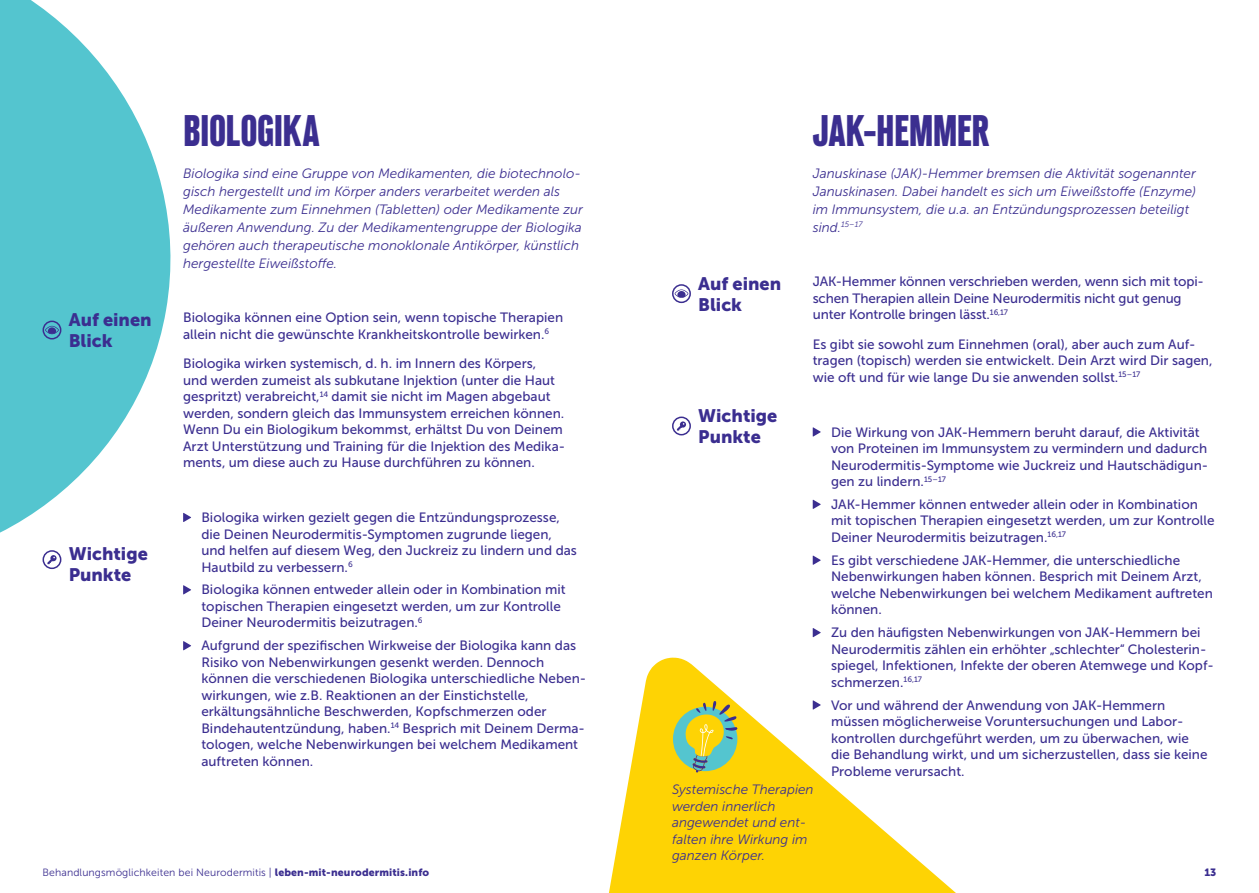
<style>
.page{position:relative;width:1259px;height:893px;background:#fff}
.page>*{position:absolute;margin:0;border:0;box-sizing:border-box;transform-origin:0 0}
.t1{font:900 45px "Cairoli Now Condensed";letter-spacing:-.015em;color:#3b2e90}
.t2{font:18px/21px "Museo Sans 900";color:#3b2e90}
.t3{font:13.5px/16.5px "Museo Sans 500";color:#3b2e90}
.t4{font:italic 13.5px/18px "Museo Sans 300";color:#3b2e90}
.t5{font:10.5px "Museo Sans 300";letter-spacing:.01em;color:#3b2e90}
.t6{font:10.5px "Museo Sans 900";color:#3b2e90}
.s1{font-family:"Museo Sans 900"}
</style>
<div class="page">
<svg style="left:609px;top:658px;width:347px;height:235px;fill:#fed304"></svg>
<svg style="left:0;top:0;width:171px;height:570px;fill:#54c5cf"></svg>
<svg style="left:812px;top:427px;width:8px;height:9px"></svg>
<svg style="left:812px;top:500px;width:8px;height:9px"></svg>
<svg style="left:812px;top:556px;width:8px;height:9px"></svg>
<svg style="left:812px;top:628px;width:8px;height:9px"></svg>
<svg style="left:812px;top:700px;width:8px;height:9px"></svg>
<svg style="left:183px;top:513px;width:8px;height:9px"></svg>
<svg style="left:183px;top:585px;width:8px;height:9px"></svg>
<svg style="left:183px;top:641px;width:8px;height:9px"></svg>
<div style="left:43px;top:550px;width:18px;height:19px;border:2px solid #3b2e90;border-radius:50%"></div>
<svg style="left:47px;top:555px;width:10px;height:9px"></svg>
<div style="left:43px;top:321px;width:18px;height:18px;border:2px solid #3b2e90;border-radius:50%"></div>
<svg style="left:45px;top:326px;width:14px;height:8px"></svg>
<div style="left:672px;top:417px;width:19px;height:18px;border:2px solid #3b2e90;border-radius:50%"></div>
<svg style="left:677px;top:421px;width:9px;height:10px"></svg>
<div style="left:672px;top:284px;width:19px;height:19px;border:2px solid #3b2e90;border-radius:50%"></div>
<svg style="left:674px;top:289px;width:14px;height:9px"></svg>
<div style="left:673px;top:707px;width:64px;height:64px;background:#54c5cf;border-radius:50%"></div>
<svg style="left:685px;top:701px;width:53px;height:71px"></svg>
<h2 class="t2" style="left:69px;top:309px;width:84px">Auf einen<br>Blick</h2>
<h2 class="t2" style="left:69px;top:543px;width:81px">Wichtige<br>Punkte</h2>
<h1 class="t1" style="left:183px;top:97px;width:138px">BIOLOGIKA</h1>
<p class="t4" style="left:183px;top:164px;width:401px">Biologika sind eine Gruppe von Medikamenten, die biotechnolo&shy;gisch hergestellt und im Körper anders verarbeitet werden als Medikamente zum Einnehmen (Tabletten) oder Medikamente zur äußeren Anwendung. Zu der Medikamentengruppe der Biologika gehören auch therapeutische monoklonale Antikörper, künstlich hergestellte Eiweißstoffe.</p>
<p class="t3" style="left:183px;top:310px;width:381px">Biologika können eine Option sein, wenn topische Therapien allein nicht die gewünschte Krankheitskontrolle bewirken.<sup>6</sup></p>
<p class="t3" style="left:183px;top:355px;width:383px">Biologika wirken systemisch, d. h. im Innern des Körpers,<br>und werden zumeist als subkutane Injektion (unter die Haut gespritzt) verabreicht,<sup>14</sup> damit sie nicht im Magen abgebaut werden, sondern gleich das Immunsystem erreichen können.<br>Wenn Du ein Biologikum bekommst, erhältst Du von Deinem Arzt Unterstützung und Training für die Injektion des Medika&shy;ments, um diese auch zu Hause durchführen zu können.</p>
<p class="t3" style="left:201px;top:509px;width:377px">Biologika wirken gezielt gegen die Entzündungsprozesse, die Deinen Neurodermitis-Symptomen zugrunde liegen, und helfen auf diesem Weg, den Juckreiz zu lindern und das Hautbild zu verbessern.<sup>6</sup></p>
<p class="t3" style="left:201px;top:582px;width:366px">Biologika können entweder allein oder in Kombination mit topischen Therapien eingesetzt werden, um zur Kontrolle<br>Deiner Neurodermitis beizutragen.<sup>6</sup></p>
<p class="t3" style="left:201px;top:637px;width:386px">Aufgrund der spezifischen Wirkweise der Biologika kann das Risiko von Nebenwirkungen gesenkt werden. Dennoch können die verschiedenen Biologika unterschiedliche Neben&shy;wirkungen, wie z. B. Reaktionen an der Einstichstelle, erkältungsähnliche Beschwerden, Kopfschmerzen oder Bindehautentzündung, haben.<sup>14</sup> Besprich mit Deinem Derma&shy;tologen, welche Nebenwirkungen bei welchem Medikament auftreten können.</p>
<h2 class="t2" style="left:698px;top:273px;width:84px">Auf einen<br>Blick</h2>
<h2 class="t2" style="left:698px;top:405px;width:81px">Wichtige<br>Punkte</h2>
<h1 class="t1" style="left:812px;top:97px;width:178px">JAK-HEMMER</h1>
<p class="t4" style="left:812px;top:164px;width:385px">Januskinase (JAK)-Hemmer bremsen die Aktivität sogenannter Januskinasen. Dabei handelt es sich um Eiweißstoffe (Enzyme) im Immunsystem, die u. a. an Entzündungsprozessen beteiligt sind.<sup>15</sup> <sup>–</sup> <sup>17</sup></p>
<p class="t3" style="left:812px;top:274px;width:390px">JAK-Hemmer können verschrieben werden, wenn sich mit topi&shy;schen Therapien allein Deine Neurodermitis nicht gut genug unter Kontrolle bringen lässt.<sup>16,17</sup></p>
<p class="t3" style="left:812px;top:336px;width:401px">Es gibt sie sowohl zum Einnehmen (oral), aber auch zum Auf&shy;tragen (topisch) werden sie entwickelt. Dein Arzt wird Dir sagen, wie oft und für wie lange Du sie anwenden sollst.<sup>15</sup> <sup>–</sup> <sup>17</sup></p>
<p class="t3" style="left:831px;top:424px;width:379px">Die Wirkung von JAK-Hemmern beruht darauf, die Aktivität von Proteinen im Immunsystem zu vermindern und dadurch Neurodermitis-Symptome wie Juckreiz und Hautschädigun&shy;gen zu lindern.<sup>15</sup> <sup>–</sup> <sup>17</sup></p>
<p class="t3" style="left:831px;top:496px;width:385px">JAK-Hemmer können entweder allein oder in Kombination mit topischen Therapien eingesetzt werden, um zur Kontrolle<br>Deiner Neurodermitis beizutragen.<sup>16,17</sup></p>
<p class="t3" style="left:831px;top:552px;width:383px">Es gibt verschiedene JAK-Hemmer, die unterschiedliche Nebenwirkungen haben können. Besprich mit Deinem Arzt, welche Nebenwirkungen bei welchem Medikament auftreten können.</p>
<p class="t3" style="left:831px;top:624px;width:382px">Zu den häufigsten Nebenwirkungen von JAK-Hemmern bei Neurodermitis zählen ein erhöhter „schlechter“ Cholesterin&shy;spiegel, Infektionen, Infekte der oberen Atemwege und Kopf&shy;schmerzen.<sup>16,17</sup></p>
<p class="t3" style="left:831px;top:697px;width:378px">Vor und während der Anwendung von JAK-Hemmern müssen möglicherweise Voruntersuchungen und Labor&shy;kontrollen durchgeführt werden, um zu überwachen, wie die Behandlung wirkt, und um sicherzustellen, dass sie keine Probleme verursacht.</p>
<p class="t4" style="left:672px;top:781px;width:143px;line-height:16.5px">Systemische Therapien werden innerlich angewendet und ent&shy;falten ihre Wirkung im ganzen Körper.</p>
<p class="t5" style="left:43px;top:866px;width:388px">Behandlungsmöglichkeiten bei Neurodermitis | <span class="s1">leben-mit-neurodermitis.info</span></p>
<p class="t6" style="left:1204px;top:866px;width:13px">13</p>
</div>
